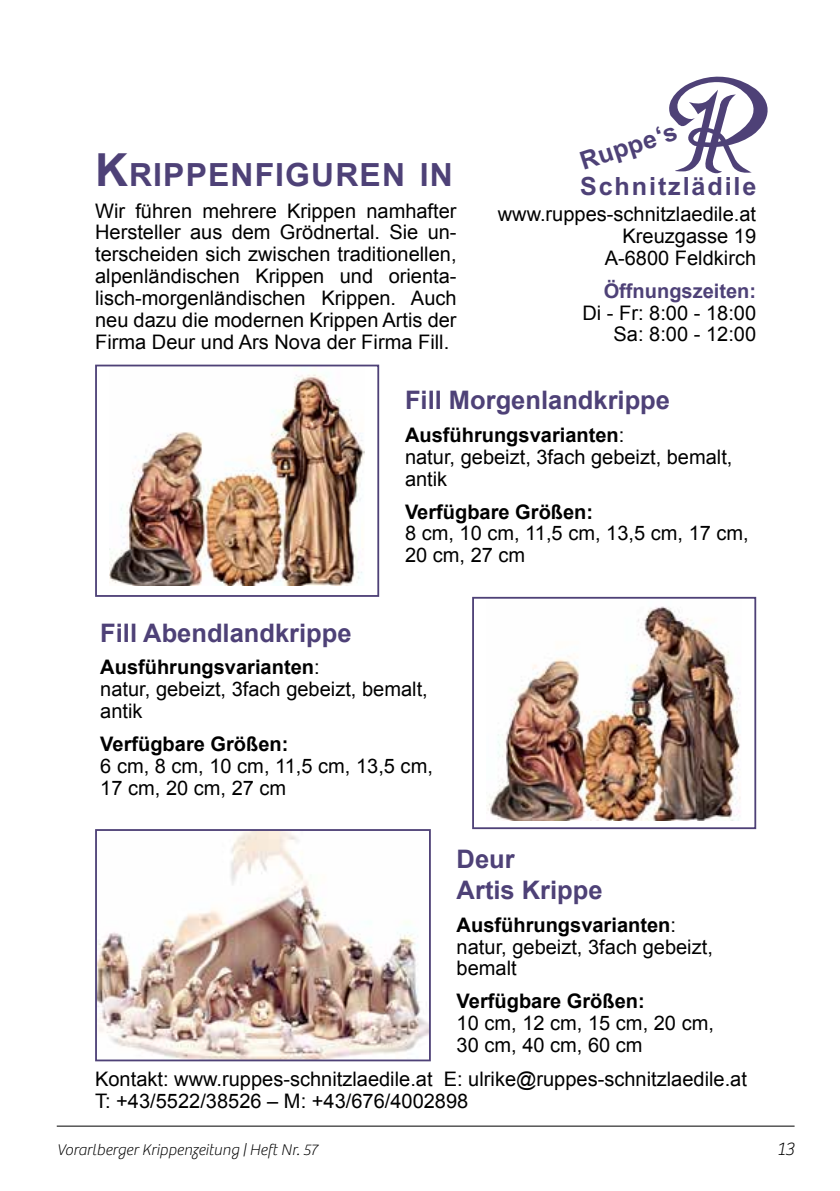
<style>
.page{position:relative;width:840px;height:1191px;background:#fff}
.page>*{position:absolute;margin:0;border:0;box-sizing:border-box;transform-origin:0 0}
.t1{font:700 31.8px "Arial";letter-spacing:.035em;color:#4e4177}
.t2{font:700 25.4px/30.6px "Arial";color:#4e4177}
.t3{font:700 25.2px "Arial";letter-spacing:.075em;color:#4e4177}
.t4{font:20px/21.8px "Arial";color:#000}
.t5{font:700 20px "Arial";color:#000}
.t6{font:700 20px "Arial";color:#4e4177}
.t7{font:italic 100 19px "Bree";color:#000}
.t8{font:italic 100 16px "Bree";color:#000}
.s1{font-size:45.6px}
.s2{font-weight:700}
</style>
<div class="page">
<hr style="left:57px;top:1125px;width:737px;height:1px;background:#000">
<svg style="left:669px;top:77px;width:98px;height:97px"></svg>
<img style="left:109px;top:374px;width:255px;height:211px">
<div style="left:95px;top:364px;width:284px;height:233px;border:2px solid #4e4177"></div>
<img style="left:486px;top:606px;width:255px;height:214px">
<div style="left:472px;top:597px;width:283px;height:232px;border:2px solid #4e4177"></div>
<img style="left:98px;top:832px;width:329px;height:226px">
<div style="left:95px;top:829px;width:335px;height:232px;border:2px solid #4e4177"></div>
<h1 class="t1" style="left:95px;top:154px;width:311px"><span class="s1">K</span>RIPPENFIGUREN</h1>
<h1 class="t1" style="left:419px;top:154px;width:34px">IN</h1>
<p class="t3" style="left:575px;top:145px;width:102px;rotate:-18deg">Ruppe‘s</p>
<p class="t3" style="left:579px;top:169px;width:178px">Schnitzlädile</p>
<p class="t4" style="left:95px;top:200px;width:363px;text-align:justify">Wir führen mehrere Krippen namhafter Hersteller aus dem Grödnertal. Sie un&shy;terscheiden sich zwischen traditionellen, alpenländischen Krippen und orienta&shy;lisch-morgenländischen Krippen. Auch neu dazu die modernen Krippen Artis der Firma Deur und Ars Nova der Firma Fill.</p>
<p class="t4" style="left:497px;top:203px;width:260px;text-align:right">www.ruppes-schnitzlaedile.at<br>Kreuzgasse 19<br>A-6800 Feldkirch</p>
<p class="t6" style="left:603px;top:277px;width:154px">Öffnungszeiten:</p>
<p class="t4" style="left:582px;top:302px;width:175px;text-align:right">Di - Fr: 8:00 - 18:00<br>Sa: 8:00 - 12:00</p>
<p class="t2" style="left:405px;top:386px;width:266px">Fill Morgenlandkrippe</p>
<p class="t4" style="left:405px;top:424px;width:329px"><span class="s2">Ausführungsvarianten</span>:<br>natur, gebeizt, 3fach gebeizt, bemalt, antik</p>
<p class="t5" style="left:405px;top:498px;width:190px">Verfügbare Größen:</p>
<p class="t4" style="left:405px;top:523px;width:345px">8 cm, 10 cm, 11,5 cm, 13,5 cm, 17 cm,<br>20 cm, 27 cm</p>
<p class="t2" style="left:100px;top:618px;width:253px">Fill Abendlandkrippe</p>
<p class="t4" style="left:100px;top:656px;width:329px"><span class="s2">Ausführungsvarianten</span>:<br>natur, gebeizt, 3fach gebeizt, bemalt, antik</p>
<p class="t5" style="left:100px;top:730px;width:190px">Verfügbare Größen:</p>
<p class="t4" style="left:100px;top:755px;width:334px">6 cm, 8 cm, 10 cm, 11,5 cm, 13,5 cm,<br>17 cm, 20 cm, 27 cm</p>
<p class="t2" style="left:456px;top:845px;width:147px">Deur<br>Artis Krippe</p>
<p class="t4" style="left:456px;top:914px;width:257px"><span class="s2">Ausführungsvarianten</span>: natur, gebeizt, 3fach gebeizt, bemalt</p>
<p class="t5" style="left:456px;top:987px;width:190px">Verfügbare Größen:</p>
<p class="t4" style="left:456px;top:1012px;width:259px">10 cm, 12 cm, 15 cm, 20 cm,<br>30 cm, 40 cm, 60 cm</p>
<p class="t4" style="left:95px;top:1068px;width:653px">Kontakt: www.ruppes-schnitzlaedile.at E: ulrike@ruppes-schnitzlaedile.at<br>T: +43/5522/38526 – M: +43/676/4002898</p>
<p class="t8" style="left:57px;top:1140px;width:262px">Vorarlberger Krippenzeitung | Heft Nr. 57</p>
<p class="t7" style="left:776px;top:1138px;width:19px">13</p>
</div>
